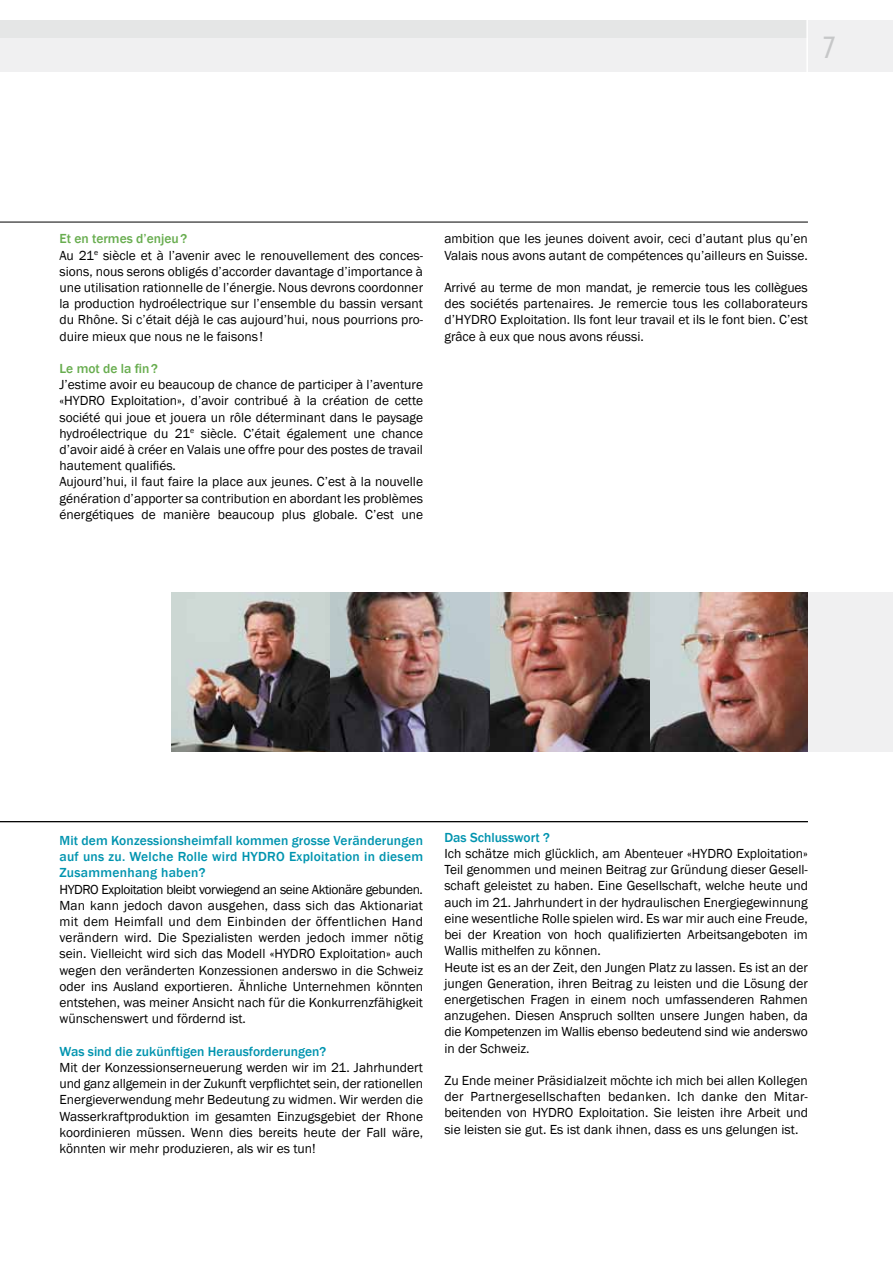
<style>
.page{position:relative;width:893px;height:1263px;background:#fff}
.page>*{position:absolute;margin:0;border:0;box-sizing:border-box;transform-origin:0 0}
.t1{font:36px "Forgotten Futurist";color:#c6c7c8}
.t2{font:13.5px/16.2px "Franklin Gothic";color:#000}
.t3{font:500 13.5px/16.2px "Franklin Gothic";letter-spacing:.01em;color:#0094af;text-align:justify}
.t4{font:500 13.5px "Franklin Gothic";color:#68ad4f}
.s1{font-weight:500;color:#68ad4f}
</style>
<div class="page">
<div style="left:0;top:21px;width:893px;height:51px;background:#f0f0f1"></div>
<div style="left:0;top:21px;width:807px;height:17px;background:#e5e6e6"></div>
<hr style="left:806px;top:17px;width:2px;height:74px;background:#fff">
<hr style="left:0;top:222px;width:808px;height:1px;background:#000">
<div style="left:799px;top:592px;width:94px;height:160px;background:#f0f0f1"></div>
<img style="left:171px;top:592px;width:637px;height:160px">
<hr style="left:0;top:821px;width:808px;height:1px;background:#000">
<h1 class="t1" style="left:823px;top:32px;width:14px">7</h1>
<p class="t2" style="left:60px;top:231px;width:365px"><span class="s1">Et en termes d’enjeu?<br></span>Au 21<sup>e</sup> siècle et à l’avenir avec le renouvellement des conces&shy;sions, nous serons obligés d’accorder davantage d’importance à une utilisation rationnelle de l’énergie. Nous devrons coordonner la production hydroélectrique sur l’ensemble du bassin versant du Rhône. Si c’était déjà le cas aujourd’hui, nous pourrions pro&shy;duire mieux que nous ne le faisons !</p>
<p class="t4" style="left:60px;top:360px;width:100px">Le mot de la fin?</p>
<p class="t2" style="left:60px;top:377px;width:365px">J’estime avoir eu beaucoup de chance de participer à l’aventure «HYDRO Exploitation», d’avoir contribué à la création de cette société qui joue et jouera un rôle déterminant dans le paysage hydroélectrique du 21<sup>e</sup> siècle. C’était également une chance d’avoir aidé à créer en Valais une offre pour des postes de travail hautement qualifiés.<br>Aujourd’hui, il faut faire la place aux jeunes. C’est à la nouvelle génération d’apporter sa contribution en abordant les problèmes énergétiques de manière beaucoup plus globale. C’est une</p>
<p class="t2" style="left:444px;top:231px;width:365px">ambition que les jeunes doivent avoir, ceci d’autant plus qu’en<br>Valais nous avons autant de compétences qu’ailleurs en Suisse.</p>
<p class="t2" style="left:444px;top:280px;width:365px;text-align:justify">Arrivé au terme de mon mandat, je remercie tous les collègues des sociétés partenaires. Je remercie tous les collaborateurs d’HYDRO Exploitation. Ils font leur travail et ils le font bien. C’est grâce à eux que nous avons réussi.</p>
<p class="t3" style="left:60px;top:833px;width:365px">Mit dem Konzessionsheimfall kommen grosse Veränderungen auf uns zu. Welche Rolle wird HYDRO Exploitation in diesem Zusammenhang haben?</p>
<p class="t2" style="left:60px;top:881px;width:365px;text-align:justify">HYDRO Exploitation bleibt vorwiegend an seine Aktionäre gebunden.<br>Man kann jedoch davon ausgehen, dass sich das Aktionariat mit dem Heimfall und dem Einbinden der öffentlichen Hand verändern wird. Die Spezialisten werden jedoch immer nötig sein. Vielleicht wird sich das Modell «HYDRO Exploitation» auch wegen den veränderten Konzessionen anderswo in die Schweiz oder ins Ausland exportieren. Ähnliche Unternehmen könnten entstehen, was meiner Ansicht nach für die Konkurrenzfähigkeit wünschenswert und fördernd ist.</p>
<p class="t3" style="left:60px;top:1043px;width:268px">Was sind die zukünftigen Herausforderungen?</p>
<p class="t2" style="left:60px;top:1059px;width:365px;text-align:justify">Mit der Konzessionserneuerung werden wir im 21. Jahrhundert und ganz allgemein in der Zukunft verpflichtet sein, der rationellen Energieverwendung mehr Bedeutung zu widmen. Wir werden die Wasserkraftproduktion im gesamten Einzugsgebiet der Rhone koordinieren müssen. Wenn dies bereits heute der Fall wäre, könnten wir mehr produzieren, als wir es tun!</p>
<p class="t3" style="left:444px;top:829px;width:107px">Das Schlusswort ?</p>
<p class="t2" style="left:444px;top:846px;width:365px">Ich schätze mich glücklich, am Abenteuer «HYDRO Exploitation» Teil genommen und meinen Beitrag zur Gründung dieser Gesell&shy;schaft geleistet zu haben. Eine Gesellschaft, welche heute und auch im 21. Jahrhundert in der hydraulischen Energiegewinnung eine wesentliche Rolle spielen wird. Es war mir auch eine Freude, bei der Kreation von hoch qualifizierten Arbeitsangeboten im Wallis mithelfen zu können.<br>Heute ist es an der Zeit, den Jungen Platz zu lassen. Es ist an der jungen Generation, ihren Beitrag zu leisten und die Lösung der energetischen Fragen in einem noch umfassenderen Rahmen anzugehen. Diesen Anspruch sollten unsere Jungen haben, da die Kompetenzen im Wallis ebenso bedeutend sind wie anderswo in der Schweiz.</p>
<p class="t2" style="left:444px;top:1072px;width:365px;text-align:justify">Zu Ende meiner Präsidialzeit möchte ich mich bei allen Kollegen der Partnergesellschaften bedanken. Ich danke den Mitar&shy;beitenden von HYDRO Exploitation. Sie leisten ihre Arbeit und sie leisten sie gut. Es ist dank ihnen, dass es uns gelungen ist.</p>
</div>
